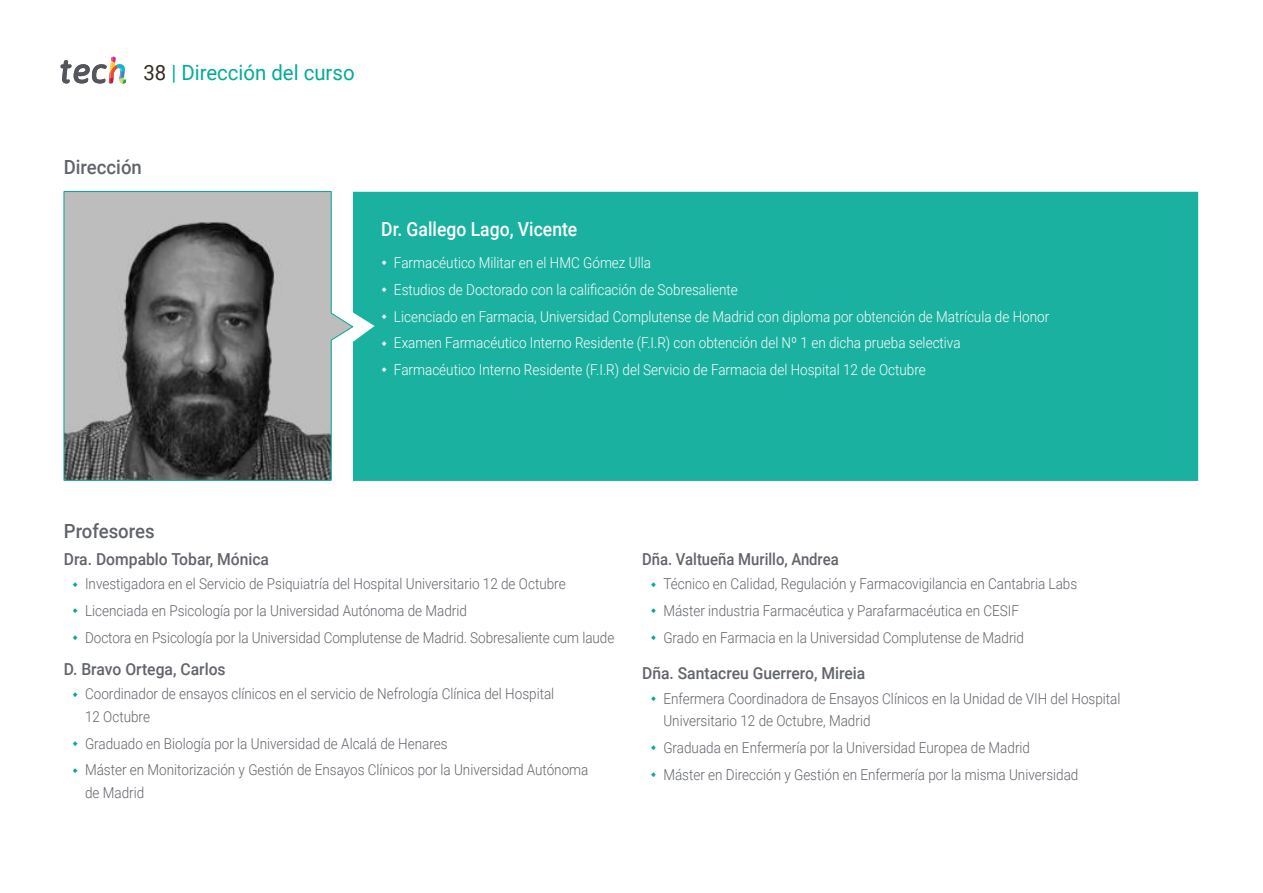
<style>
.page{position:relative;width:1263px;height:893px;background:#fff}
.page>*{position:absolute;margin:0;border:0;box-sizing:border-box;transform-origin:0 0}
.t1{font:21px "Roboto";color:#01ab98}
.t2{font:500 19.5px "Roboto";color:#fff;scale:.9 1}
.t3{font:500 19.5px "Roboto";color:#61646a;scale:.95 1}
.t4{font:500 16.5px "Roboto";color:#61646a;scale:.95 1}
.t5{font:500 16.5px "Roboto";color:#61646a;scale:.9 1}
.t6{font:300 15px/26.7px "Roboto";color:#61646a;scale:.9 1}
.t7{font:300 15px/26.7px "Roboto";color:#fff;scale:.9 1}
.s1{color:#312e20}
</style>
<div class="page">
<div style="left:353px;top:192px;width:845px;height:289px;background:#1ab1a0"></div>
<svg style="left:64px;top:191px;width:289px;height:290px;background:#878989"></svg>
<svg style="left:61px;top:57px;width:65px;height:27px"></svg>
<svg style="left:382px;top:260px;width:5px;height:5px"></svg>
<svg style="left:382px;top:287px;width:5px;height:5px"></svg>
<svg style="left:382px;top:314px;width:5px;height:5px"></svg>
<svg style="left:382px;top:341px;width:5px;height:5px"></svg>
<svg style="left:382px;top:367px;width:5px;height:5px"></svg>
<h1 class="t1" style="left:144px;top:57px;width:213px"><span class="s1">38</span> | Dirección del curso</h1>
<h2 class="t3" style="left:64px;top:154px;width:84px">Dirección</h2>
<h2 class="t3" style="left:64px;top:517px;width:97px">Profesores</h2>
<h2 class="t2" style="left:381px;top:216px;width:219px">Dr. Gallego Lago, Vicente</h2>
<p class="t7" style="left:394px;top:249px;width:730px">Farmacéutico Militar en el HMC Gómez Ulla<br>Estudios de Doctorado con la calificación de Sobresaliente<br>Licenciado en Farmacia, Universidad Complutense de Madrid con diploma por obtención de Matrícula de Honor Examen Farmacéutico Interno Residente (F.I.R) con obtención del Nº 1 en dicha prueba selectiva<br>Farmacéutico Interno Residente (F.I.R) del Servicio de Farmacia del Hospital 12 de Octubre</p>
<p class="t4" style="left:64px;top:547px;width:218px">Dra. Dompablo Tobar, Mónica</p>
<p class="t6" style="left:85px;top:570px;width:590px">Investigadora en el Servicio de Psiquiatría del Hospital Universitario 12 de Octubre<br>Licenciada en Psicología por la Universidad Autónoma de Madrid<br>Doctora en Psicología por la Universidad Complutense de Madrid. Sobresaliente cum laude</p>
<p class="t4" style="left:64px;top:657px;width:172px">D. Bravo Ortega, Carlos</p>
<p class="t6" style="left:85px;top:682px;width:523px;line-height:22.5px">Coordinador de ensayos clínicos en el servicio de Nefrología Clínica del Hospital<br>12 Octubre</p>
<p class="t6" style="left:85px;top:729px;width:561px">Graduado en Biología por la Universidad de Alcalá de Henares<br>Máster en Monitorización y Gestión de Ensayos Clínicos por la Universidad Autónoma</p>
<p class="t6" style="left:85px;top:779px;width:67px">de Madrid</p>
<p class="t5" style="left:642px;top:547px;width:220px">Dña. Valtueña Murillo, Andrea</p>
<p class="t6" style="left:663px;top:570px;width:461px">Técnico en Calidad, Regulación y Farmacovigilancia en Cantabria Labs<br>Máster industria Farmacéutica y Parafarmacéutica en CESIF<br>Grado en Farmacia en la Universidad Complutense de Madrid</p>
<p class="t4" style="left:642px;top:662px;width:236px">Dña. Santacreu Guerrero, Mireia</p>
<p class="t6" style="left:663px;top:686px;width:509px;line-height:22.5px">Enfermera Coordinadora de Ensayos Clínicos en la Unidad de VIH del Hospital<br>Universitario 12 de Octubre, Madrid</p>
<p class="t6" style="left:663px;top:734px;width:463px">Graduada en Enfermería por la Universidad Europea de Madrid<br>Máster en Dirección y Gestión en Enfermería por la misma Universidad</p>
</div>
